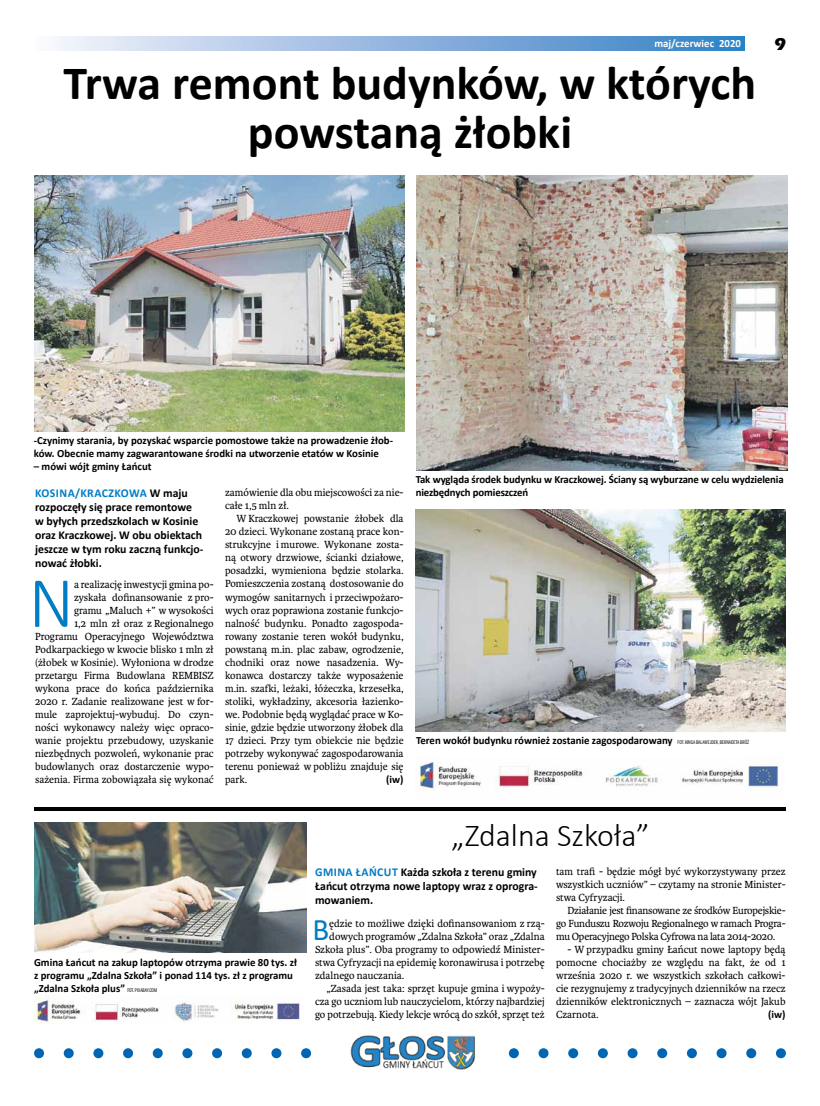
<style>
.page{position:relative;width:820px;height:1106px;background:#fff}
.page>*{position:absolute;margin:0;border:0;box-sizing:border-box;transform-origin:0 0}
.t1{font:300 72.6px "Calibri";color:#007dc5}
.t2{font:700 48px/49px "Calibri";color:#000;text-align:center}
.t3{font:300 32px "Calibri";color:#000}
.t4{font:31.5px "Calibri";color:#007dc5}
.t5{font:700 18px "Eras ITC";color:#000}
.t6{font:700 12px/14px "Calibri";color:#000}
.t7{font:11px/13px "Karmina";color:#000;text-align:justify}
.t8{font:700 11px/13px "Calibri";color:#000}
.t9{font:700 11px "Calibri";color:#fff}
.s1{color:#007dc5}
.s2{font-family:"Benton Sans Comp CE";font-weight:400;font-size:5px}
</style>
<div class="page">
<svg style="left:57px;top:37px;width:686px;height:13px;background:#91b6df"></svg>
<svg style="left:34px;top:1048px;width:751px;height:10px"></svg>
<div style="left:324px;top:1029px;width:171px;height:40px;background:#fff"></div>
<img style="left:350px;top:1035px;width:125px;height:34px">
<img style="left:34px;top:175px;width:370px;height:256px">
<img style="left:416px;top:176px;width:370px;height:294px">
<img style="left:415px;top:509px;width:370px;height:222px">
<hr style="left:34px;top:807px;width:751px;height:3px;background:#000">
<img style="left:34px;top:822px;width:272px;height:130px">
<img style="left:417px;top:761px;width:362px;height:30px">
<img style="left:34px;top:995px;width:266px;height:28px">
<p class="t9" style="left:654px;top:35px;width:88px">maj/czerwiec 2020</p>
<h3 class="t5" style="left:774px;top:34px;width:13px">9</h3>
<h2 class="t2" style="left:64px;top:58px;width:694px">Trwa remont budynków, w których powstaną żłobki</h2>
<p class="t8" style="left:34px;top:434px;width:360px">-Czynimy starania, by pozyskać wsparcie pomostowe także na prowadzenie żłob&shy;ków. Obecnie mamy zagwarantowane środki na utworzenie etatów w Kosinie</p>
<p class="t8" style="left:34px;top:460px;width:119px">– mówi wójt gminy Łańcut</p>
<p class="t6" style="left:35px;top:486px;width:170px"><span class="s1">KOSINA/KRACZKOWA</span> W maju rozpoczęły się prace remontowe w byłych przedszkolach w Kosinie oraz Kraczkowej. W obu obiektach jeszcze w tym roku zaczną funkcjo&shy;nować żłobki.</p>
<h1 class="t1" style="left:29px;top:557px;width:47px">N</h1>
<p class="t7" style="left:35px;top:577px;width:180px;text-align:right">a realizację inwestycji gmina po-<br>zyskała dofinansowanie z pro-<br>gramu „Maluch +” w wysokości<br>1,2 mln zł oraz z Regionalnego Programu Operacyjnego Województwa Podkarpackiego w kwocie blisko 1 mln zł (żłobek w Kosinie). Wyłoniona w drodze przetargu Firma Budowlana REMBISZ wykona prace do końca października 2020 r. Zadanie realizowane jest w for&shy;mule zaprojektuj-wybuduj. Do czyn&shy;ności wykonawcy należy więc opraco&shy;wanie projektu przebudowy, uzyskanie niezbędnych pozwoleń, wykonanie prac budowlanych oraz dostarczenie wypo&shy;sażenia. Firma zobowiązała się wykonać</p>
<p class="t7" style="left:225px;top:486px;width:180px">zamówienie dla obu miejscowości za nie&shy;całe 1,5 mln zł.</p>
<p class="t7" style="left:225px;top:512px;width:180px;text-indent:11px">W Kraczkowej powstanie żłobek dla 20 dzieci. Wykonane zostaną prace kon&shy;strukcyjne i murowe. Wykonane zosta&shy;ną otwory drzwiowe, ścianki działowe, posadzki, wymieniona będzie stolarka.<br>Pomieszczenia zostaną dostosowanie do wymogów sanitarnych i przeciwpożaro&shy;wych oraz poprawiona zostanie funkcjo&shy;nalność budynku. Ponadto zagospoda&shy;rowany zostanie teren wokół budynku, powstaną m.in. plac zabaw, ogrodzenie, chodniki oraz nowe nasadzenia. Wy&shy;konawca dostarczy także wyposażenie m.in. szafki, leżaki, łóżeczka, krzesełka, stoliki, wykładziny, akcesoria łazienko&shy;we. Podobnie będą wyglądać prace w Ko&shy;sinie, gdzie będzie utworzony żłobek dla 17 dzieci. Przy tym obiekcie nie będzie potrzeby wykonywać zagospodarowania terenu ponieważ w pobliżu znajduje się park.</p>
<p class="t8" style="left:386px;top:772px;width:19px">(iw)</p>
<p class="t8" style="left:415px;top:473px;width:369px">Tak wygląda środek budynku w Kraczkowej. Ściany są wyburzane w celu wydzielenia niezbędnych pomieszczeń</p>
<p class="t8" style="left:416px;top:733px;width:334px">Teren wokół budynku również zostanie zagospodarowany <span class="s2">FOT. KINGA BALAWEJDER, BERNADETA BRÓŻ</span></p>
<h3 class="t3" style="left:451px;top:816px;width:199px">„Zdalna Szkoła”</h3>
<p class="t8" style="left:34px;top:955px;width:264px">Gmina Łańcut na zakup laptopów otrzyma prawie 80 tys. zł z programu „Zdalna Szkoła” i ponad 114 tys. zł z programu „Zdalna Szkoła plus” <span class="s2">FOT. PIXABAY.COM</span></p>
<p class="t6" style="left:315px;top:864px;width:224px;text-align:justify"><span class="s1">GMINA ŁAŃCUT</span> Każda szkoła z terenu gminy Łańcut otrzyma nowe laptopy wraz z oprogra&shy;mowaniem.</p>
<h3 class="t4" style="left:312px;top:907px;width:18px">B</h3>
<p class="t7" style="left:329px;top:916px;width:217px">ędzie to możliwe dzięki dofinansowaniom z rzą-</p>
<p class="t7" style="left:329px;top:929px;width:217px">dowych programów „Zdalna Szkoła” oraz „Zdalna</p>
<p class="t7" style="left:315px;top:942px;width:231px">Szkoła plus”. Oba programy to odpowiedź Minister-</p>
<p class="t7" style="left:315px;top:956px;width:231px">stwa Cyfryzacji na epidemię koronawirusa i potrzebę</p>
<p class="t7" style="left:315px;top:969px;width:91px">zdalnego nauczania.</p>
<p class="t7" style="left:326px;top:982px;width:220px">„Zasada jest taka: sprzęt kupuje gmina i wypoży-</p>
<p class="t7" style="left:315px;top:995px;width:231px">cza go uczniom lub nauczycielom, którzy najbardziej</p>
<p class="t7" style="left:315px;top:1008px;width:231px">go potrzebują. Kiedy lekcje wrócą do szkół, sprzęt też</p>
<p class="t7" style="left:556px;top:864px;width:231px">tam trafi - będzie mógł być wykorzystywany przez wszystkich uczniów” – czytamy na stronie Minister&shy;stwa Cyfryzacji.</p>
<p class="t7" style="left:556px;top:903px;width:231px;text-indent:11px">Działanie jest finansowane ze środków Europejskie&shy;go Funduszu Rozwoju Regionalnego w ramach Progra&shy;mu Operacyjnego Polska Cyfrowa na lata 2014-2020.</p>
<p class="t7" style="left:556px;top:942px;width:231px;text-indent:11px">- W przypadku gminy Łańcut nowe laptopy będą pomocne chociażby ze względu na fakt, że od 1 września 2020 r. we wszystkich szkołach całkowi&shy;cie rezygnujemy z tradycyjnych dzienników na rzecz dzienników elektronicznych – zaznacza wójt Jakub Czarnota.</p>
<p class="t8" style="left:768px;top:1007px;width:19px">(iw)</p>
</div>
